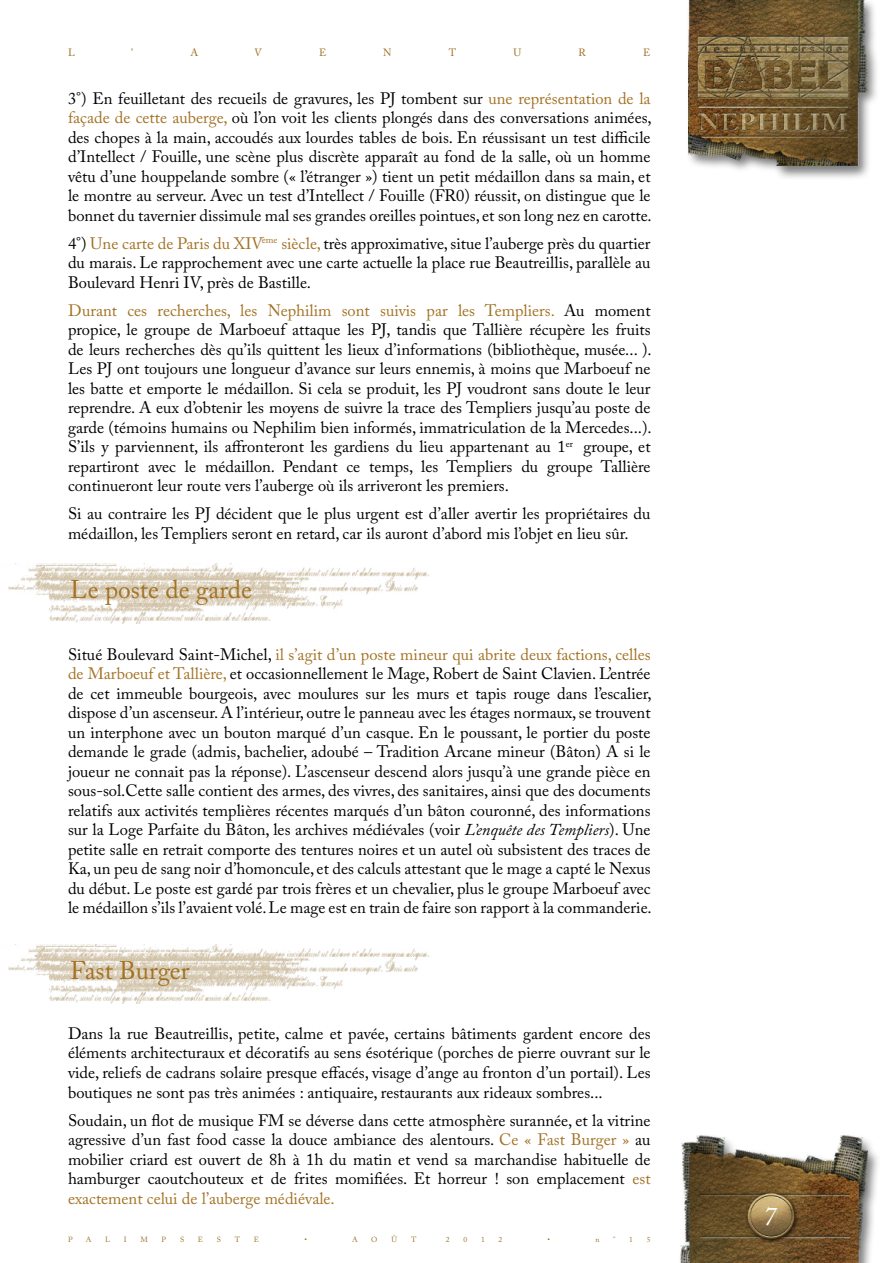
<style>
.page{position:relative;width:893px;height:1263px;background:#fff}
.page>*{position:absolute;margin:0;border:0;box-sizing:border-box;transform-origin:0 0}
.t1{font:italic 27px "Adobe Caslon Pro";color:#fff}
.t2{font:25.5px "Adobe Caslon Pro";color:#a37224}
.t3{font:16.5px/19.5px "Adobe Caslon Pro";color:#000;text-align:justify}
.t4{font:10.5px "Adobe Caslon Pro";color:#9e6e22}
.t5{font:7.5px "Adobe Caslon Pro";color:#98782d}
.s1{color:#a37224}
.s2{font-style:italic}
</style>
<div class="page">
<div style="left:686px;top:0;width:194px;height:180px;background:#000;opacity:.51"></div>
<img style="left:689px;top:0;width:189px;height:166px">
<img style="left:680px;top:1135px;width:198px;height:128px">
<img style="left:8px;top:563px;width:421px;height:60px">
<img style="left:8px;top:944px;width:421px;height:60px">
<p class="t4" style="left:68px;top:47px;width:8px">L</p>
<p class="t4" style="left:131px;top:47px;width:3px">’</p>
<p class="t4" style="left:190px;top:47px;width:9px">A</p>
<p class="t4" style="left:254px;top:47px;width:9px">V</p>
<p class="t4" style="left:319px;top:47px;width:9px">E</p>
<p class="t4" style="left:383px;top:47px;width:10px">N</p>
<p class="t4" style="left:449px;top:47px;width:9px">T</p>
<p class="t4" style="left:514px;top:47px;width:9px">U</p>
<p class="t4" style="left:579px;top:47px;width:9px">R</p>
<p class="t4" style="left:643px;top:47px;width:9px">E</p>
<p class="t3" style="left:68px;top:88px;width:585px">3°) En feuilletant des recueils de gravures, les PJ tombent sur <span class="s1">une représentation de la façade de cette auberge,</span> où l’on voit les clients plongés dans des conversations animées, des chopes à la main, accoudés aux lourdes tables de bois. En réussisant un test difficile d’Intellect / Fouille, une scène plus discrète apparaît au fond de la salle, où un homme vêtu d’une houppelande sombre (« l’étranger ») tient un petit médaillon dans sa main, et le montre au serveur. Avec un test d’Intellect / Fouille (FR0) réussit, on distingue que le bonnet du tavernier dissimule mal ses grandes oreilles pointues, et son long nez en carotte.</p>
<p class="t3" style="left:68px;top:233px;width:584px">4°) <span class="s1">Une carte de Paris du XIV</span><sup>ème</sup> <span class="s1">siècle,</span> très approximative, situe l’auberge près du quartier du marais. Le rapprochement avec une carte actuelle la place rue Beautreillis, parallèle au Boulevard Henri IV, près de Bastille.</p>
<p class="t3" style="left:68px;top:300px;width:585px"><span class="s1">Durant ces recherches, les Nephilim sont suivis par les Templiers.</span> Au moment propice, le groupe de Marboeuf attaque les PJ, tandis que Tallière récupère les fruits de leurs recherches dès qu’ils quittent les lieux d’informations (bibliothèque, musée... ).<br>Les PJ ont toujours une longueur d’avance sur leurs ennemis, à moins que Marboeuf ne les batte et emporte le médaillon. Si cela se produit, les PJ voudront sans doute le leur reprendre. A eux d’obtenir les moyens de suivre la trace des Templiers jusqu’au poste de garde (témoins humains ou Nephilim bien informés, immatriculation de la Mercedes...).<br>S’ils y parviennent, ils affronteront les gardiens du lieu appartenant au 1<sup>er</sup> groupe, et repartiront avec le médaillon. Pendant ce temps, les Templiers du groupe Tallière continueront leur route vers l’auberge où ils arriveront les premiers.</p>
<p class="t3" style="left:68px;top:504px;width:584px">Si au contraire les PJ décident que le plus urgent est d’aller avertir les propriétaires du médaillon, les Templiers seront en retard, car ils auront d’abord mis l’objet en lieu sûr.</p>
<h2 class="t2" style="left:70px;top:575px;width:183px">Le poste de garde</h2>
<p class="t3" style="left:68px;top:644px;width:585px">Situé Boulevard Saint-Michel, <span class="s1">il s’agit d’un poste mineur qui abrite deux factions, celles de Marboeuf et Tallière,</span> et occasionnellement le Mage, Robert de Saint Clavien. L’entrée de cet immeuble bourgeois, avec moulures sur les murs et tapis rouge dans l’escalier, dispose d’un ascenseur. A l’intérieur, outre le panneau avec les étages normaux, se trouvent un interphone avec un bouton marqué d’un casque. En le poussant, le portier du poste demande le grade (admis, bachelier, adoubé – Tradition Arcane mineur (Bâton) A si le joueur ne connait pas la réponse). L’ascenseur descend alors jusqu’à une grande pièce en sous-sol.Cette salle contient des armes, des vivres, des sanitaires, ainsi que des documents relatifs aux activités templières récentes marqués d’un bâton couronné, des informations sur la Loge Parfaite du Bâton, les archives médiévales (voir <span class="s2">L’enquête des Templiers</span>). Une petite salle en retrait comporte des tentures noires et un autel où subsistent des traces de Ka, un peu de sang noir d’homoncule, et des calculs attestant que le mage a capté le Nexus du début. Le poste est gardé par trois frères et un chevalier, plus le groupe Marboeuf avec le médaillon s’ils l’avaient volé. Le mage est en train de faire son rapport à la commanderie.</p>
<h2 class="t2" style="left:70px;top:955px;width:121px">Fast Burger</h2>
<p class="t3" style="left:68px;top:1023px;width:584px">Dans la rue Beautreillis, petite, calme et pavée, certains bâtiments gardent encore des éléments architecturaux et décoratifs au sens ésotérique (porches de pierre ouvrant sur le vide, reliefs de cadrans solaire presque effacés, visage d’ange au fronton d’un portail). Les boutiques ne sont pas très animées : antiquaire, restaurants aux rideaux sombres...</p>
<p class="t3" style="left:68px;top:1110px;width:584px">Soudain, un flot de musique FM se déverse dans cette atmosphère surannée, et la vitrine agressive d’un fast food casse la douce ambiance des alentours. <span class="s1">Ce « Fast Burger »</span> au mobilier criard est ouvert de 8h à 1h du matin et vend sa marchandise habituelle de hamburger caoutchouteux et de frites momifiées. Et horreur ! son emplacement <span class="s1">est exactement celui de l’auberge médiévale.</span></p>
<p class="t5" style="left:68px;top:1235px;width:6px">P</p>
<p class="t5" style="left:86px;top:1235px;width:7px">A</p>
<p class="t5" style="left:105px;top:1235px;width:7px">L</p>
<p class="t5" style="left:124px;top:1235px;width:4px">I</p>
<p class="t5" style="left:140px;top:1235px;width:9px">M</p>
<p class="t5" style="left:162px;top:1235px;width:6px">P</p>
<p class="t5" style="left:180px;top:1235px;width:6px">S</p>
<p class="t5" style="left:198px;top:1235px;width:7px">E</p>
<p class="t5" style="left:217px;top:1235px;width:6px">S</p>
<p class="t5" style="left:235px;top:1235px;width:7px">T</p>
<p class="t5" style="left:254px;top:1235px;width:7px">E</p>
<p class="t5" style="left:304px;top:1235px;width:4px">•</p>
<p class="t5" style="left:352px;top:1235px;width:7px">A</p>
<p class="t5" style="left:371px;top:1235px;width:8px">O</p>
<p class="t5" style="left:391px;top:1235px;width:7px">Û</p>
<p class="t5" style="left:411px;top:1235px;width:7px">T</p>
<p class="t5" style="left:446px;top:1235px;width:5px">2</p>
<p class="t5" style="left:463px;top:1235px;width:5px">0</p>
<p class="t5" style="left:481px;top:1235px;width:5px">1</p>
<p class="t5" style="left:499px;top:1235px;width:5px">2</p>
<p class="t5" style="left:548px;top:1235px;width:4px">•</p>
<p class="t5" style="left:595px;top:1235px;width:6px">n</p>
<p class="t5" style="left:613px;top:1235px;width:4px">°</p>
<p class="t5" style="left:629px;top:1235px;width:5px">1</p>
<p class="t5" style="left:647px;top:1235px;width:5px">5</p>
<h1 class="t1" style="left:763px;top:1200px;width:15px">7</h1>
</div>
